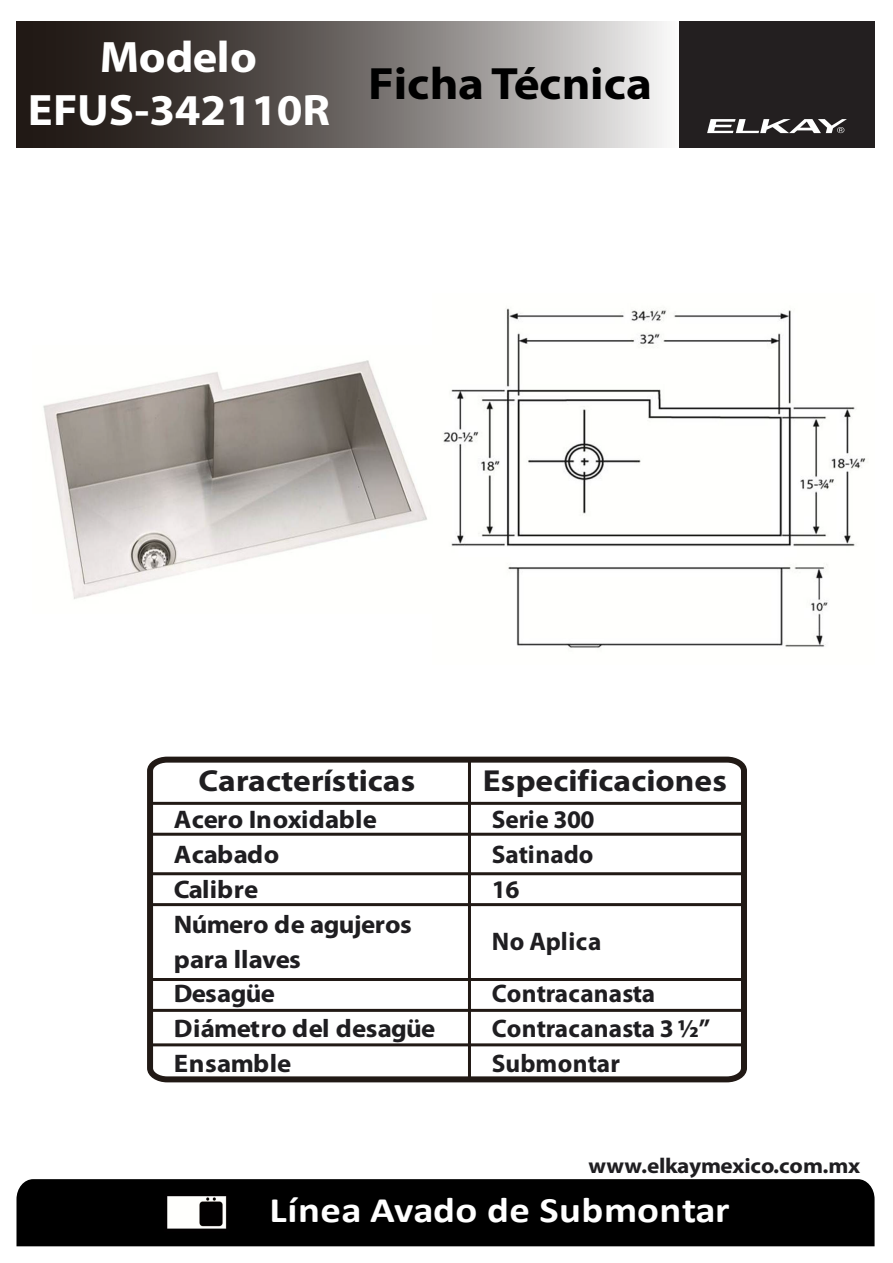
<style>
.page{position:relative;width:893px;height:1263px;background:#fff}
.page>*{position:absolute;margin:0;border:0;box-sizing:border-box;transform-origin:0 0}
.t1{font:700 45.45px "Myriad Pro";letter-spacing:-.005em;color:#000;scale:1.08 1}
.t2{font:700 44.25px/53.1px "Myriad Pro";letter-spacing:-.005em;color:#fff;text-align:center;scale:1.05 1}
.t3{font:700 36px "Calibri";letter-spacing:.01em;color:#fff;scale:1.13 1}
.t4{font:700 30.45px "Myriad Pro";color:#1f1e21;scale:1.1 1}
.t5{font:700 25.5px/34.8px "Myriad Pro";color:#1f1e21;scale:1.06 1}
.t6{font:700 25.5px/34.8px "Myriad Pro";color:#1f1e21;text-align:justify}
.t7{font:700 25.5px "Myriad Pro";letter-spacing:.02em;color:#1f1e21}
.t8{font:700 21.45px "Myriad Pro";letter-spacing:-.01em;color:#1f1e21;scale:1.08 1}
</style>
<div class="page">
<svg style="left:16px;top:22px;width:648px;height:126px;background:#726d6b"></svg>
<div style="left:17px;top:1179px;width:858px;height:67px;background:#000"></div>
<div style="left:679px;top:22px;width:195px;height:126px;background:#231f20"></div>
<svg style="left:147px;top:756px;width:600px;height:327px"></svg>
<div style="left:149px;top:802px;width:596px;height:34px;border:3px solid #211915"></div>
<img style="left:164px;top:1193px;width:64px;height:38px">
<div style="left:149px;top:872px;width:596px;height:34px;border:3px solid #211915"></div>
<div style="left:149px;top:978px;width:596px;height:34px;border:3px solid #211915"></div>
<hr style="left:150px;top:1043px;width:594px;height:3px;background:#211915">
<img style="left:443px;top:308px;width:423px;height:340px">
<img style="left:43px;top:360px;width:384px;height:239px">
<h2 class="t2" style="left:28px;top:29px;width:289px">Modelo<br>EFUS-342110R</h2>
<h1 class="t1" style="left:368px;top:54px;width:264px">Ficha Técnica</h1>
<p class="t4" style="left:198px;top:761px;width:199px">Características</p>
<p class="t5" style="left:174px;top:801px;width:248px">Acero Inoxidable<br>Acabado<br>Calibre<br>Número de agujeros para llaves<br>Desagüe<br>Diámetro del desagüe<br>Ensamble</p>
<p class="t4" style="left:483px;top:761px;width:223px">Especificaciones</p>
<p class="t6" style="left:492px;top:801px;width:104px">Serie 300<br>Satinado 16</p>
<p class="t7" style="left:492px;top:924px;width:111px">No Aplica</p>
<p class="t6" style="left:492px;top:975px;width:220px;text-align:left">Contracanasta<br>Contracanasta 3 ½”<br>Submontar</p>
<p class="t8" style="left:589px;top:1151px;width:253px">www.elkaymexico.com.mx</p>
<h3 class="t3" style="left:270px;top:1187px;width:408px">Línea Avado de Submontar</h3>
</div>
